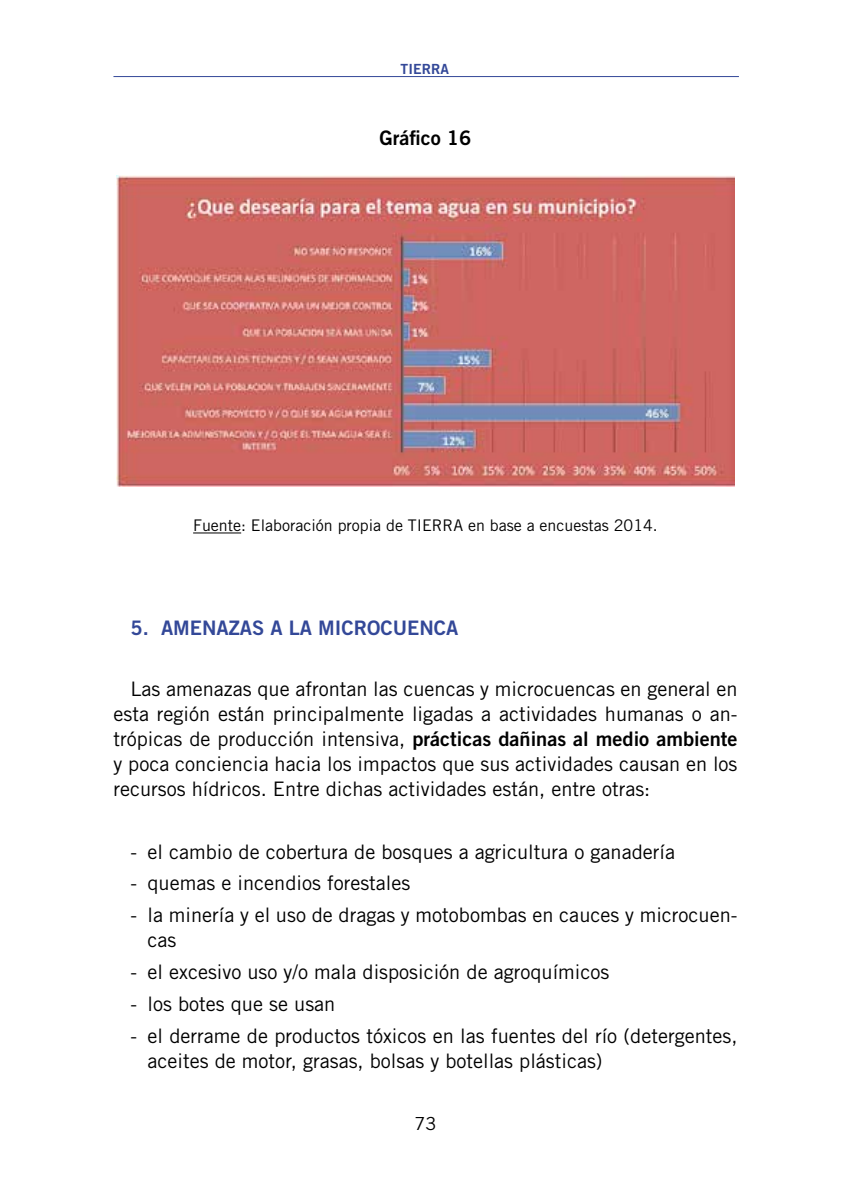
<style>
.page{position:relative;width:851px;height:1191px;background:#fff}
.page>*{position:absolute;margin:0;border:0;box-sizing:border-box;transform-origin:0 0}
.t1{font:20px/25px "Trade Gothic LT Std";color:#000}
.t2{font:20px "Trade Gothic LT Std Bd 2";color:#000}
.t3{font:20px "Trade Gothic LT Std Bd 2";color:#334898}
.t4{font:18px "Trade Gothic LT Std";color:#000}
.t5{font:16px "Trade Gothic LT Std";color:#000}
.t6{font:14px "Trade Gothic LT Std Bd 2";color:#334898}
.s1{font-family:"Trade Gothic LT Std"}
</style>
<div class="page">
<hr style="left:113px;top:76px;width:625px;height:1px;background:#334898">
<hr style="left:193px;top:532px;width:48px;height:1px;background:#000">
<img style="left:116px;top:176px;width:618px;height:310px">
<p class="t6" style="left:400px;top:60px;width:50px">TIERRA</p>
<p class="t2" style="left:379px;top:125px;width:93px">Gráfico 16</p>
<p class="t5" style="left:193px;top:516px;width:466px">Fuente: Elaboración propia de TIERRA en base a encuestas 2014.</p>
<p class="t3" style="left:130px;top:615px;width:329px">5. AMENAZAS A LA MICROCUENCA</p>
<p class="t1" style="left:113px;top:676px;width:625px;text-align:right">Las amenazas que afrontan las cuencas y microcuencas en general en esta región están principalmente ligadas a actividades humanas o an-</p>
<p class="t2" style="left:113px;top:726px;width:625px"><span class="s1">trópicas de producción intensiva,</span> prácticas dañinas al medio ambiente</p>
<p class="t1" style="left:113px;top:751px;width:625px">y poca conciencia hacia los impactos que sus actividades causan en los recursos hídricos. Entre dichas actividades están, entre otras:</p>
<p class="t1" style="left:130px;top:838px;width:546px">- el cambio de cobertura de bosques a agricultura o ganadería</p>
<p class="t1" style="left:130px;top:870px;width:281px">- quemas e incendios forestales</p>
<p class="t1" style="left:147px;top:902px;width:591px;text-indent:-17px">- la minería y el uso de dragas y motobombas en cauces y microcuen&shy;cas</p>
<p class="t1" style="left:130px;top:959px;width:480px">- el excesivo uso y/o mala disposición de agroquímicos</p>
<p class="t1" style="left:130px;top:991px;width:206px">- los botes que se usan</p>
<p class="t1" style="left:147px;top:1022px;width:591px;text-indent:-17px">- el derrame de productos tóxicos en las fuentes del río (detergentes, aceites de motor, grasas, bolsas y botellas plásticas)</p>
<p class="t4" style="left:414px;top:1113px;width:23px">73</p>
</div>
